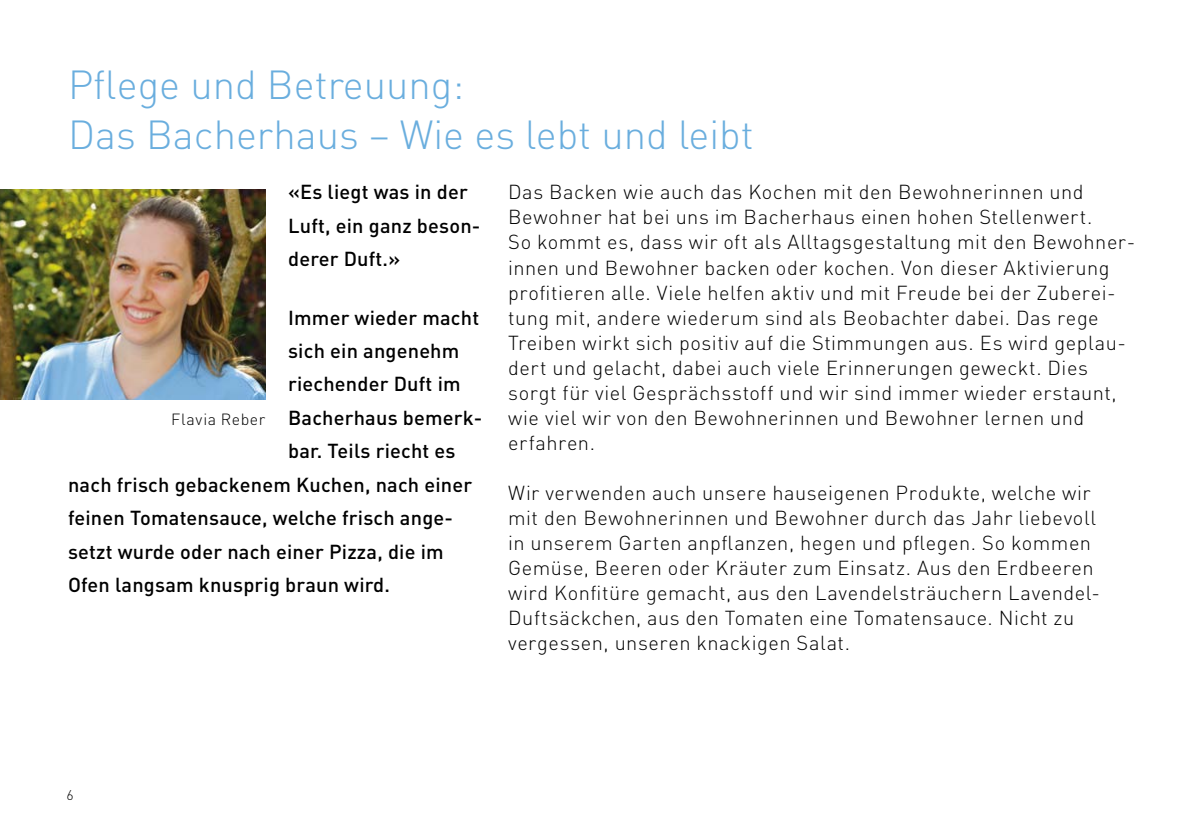
<style>
.page{position:relative;width:1191px;height:840px;background:#fff}
.page>*{position:absolute;margin:0;border:0;box-sizing:border-box;transform-origin:0 0}
.t1{font:300 40px/50px "DIN Pro";color:#6aaede}
.t2{font:300 20px/25px "DIN Pro";letter-spacing:.025em;color:#000}
.t3{font:500 20px/33.4px "DIN Pro";letter-spacing:.01em;color:#000}
.t4{font:300 16px "DIN Pro";letter-spacing:.04em;color:#000}
.t5{font:300 14px "DIN Pro";color:#000}
</style>
<div class="page">
<img style="left:0;top:189px;width:265px;height:210px">
<h1 class="t1" style="left:68px;top:58px;width:687px">Pflege und Betreuung:<br>Das Bacherhaus – Wie es lebt und leibt</h1>
<p class="t3" style="left:288px;top:174px;width:194px">«Es liegt was in der<br>Luft, ein ganz beson&shy;derer Duft.»</p>
<p class="t3" style="left:288px;top:299px;width:193px">Immer wieder macht</p>
<p class="t3" style="left:288px;top:333px;width:173px">sich ein angenehm</p>
<p class="t3" style="left:288px;top:366px;width:174px">riechender Duft im</p>
<p class="t3" style="left:288px;top:400px;width:196px">Bacherhaus bemerk-</p>
<p class="t3" style="left:288px;top:433px;width:169px">bar. Teils riecht es</p>
<p class="t3" style="left:68px;top:466px;width:406px">nach frisch gebackenem Kuchen, nach einer</p>
<p class="t3" style="left:68px;top:500px;width:386px">feinen Tomatensauce, welche frisch ange-</p>
<p class="t3" style="left:68px;top:533px;width:377px">setzt wurde oder nach einer Pizza, die im</p>
<p class="t3" style="left:68px;top:567px;width:323px">Ofen langsam knusprig braun wird.</p>
<p class="t4" style="left:171px;top:408px;width:96px">Flavia Reber</p>
<p class="t2" style="left:508px;top:179px;width:628px">Das Backen wie auch das Kochen mit den Bewohnerinnen und Bewohner hat bei uns im Bacherhaus einen hohen Stellenwert.<br>So kommt es, dass wir oft als Alltagsgestaltung mit den Bewohner&shy;innen und Bewohner backen oder kochen. Von dieser Aktivierung profitieren alle. Viele helfen aktiv und mit Freude bei der Zuberei&shy;tung mit, andere wiederum sind als Beobachter dabei. Das rege Treiben wirkt sich positiv auf die Stimmungen aus. Es wird geplau&shy;dert und gelacht, dabei auch viele Erinnerungen geweckt. Dies sorgt für viel Gesprächsstoff und wir sind immer wieder erstaunt, wie viel wir von den Bewohnerinnen und Bewohner lernen und erfahren.</p>
<p class="t2" style="left:508px;top:479px;width:593px">Wir verwenden auch unsere hauseigenen Produkte, welche wir mit den Bewohnerinnen und Bewohner durch das Jahr liebevoll in unserem Garten anpflanzen, hegen und pflegen. So kommen Gemüse, Beeren oder Kräuter zum Einsatz. Aus den Erdbeeren wird Konfitüre gemacht, aus den Lavendelsträuchern Lavendel-Duftsäckchen, aus den Tomaten eine Tomatensauce. Nicht zu vergessen, unseren knackigen Salat.</p>
<p class="t5" style="left:66px;top:784px;width:9px">6</p>
</div>
